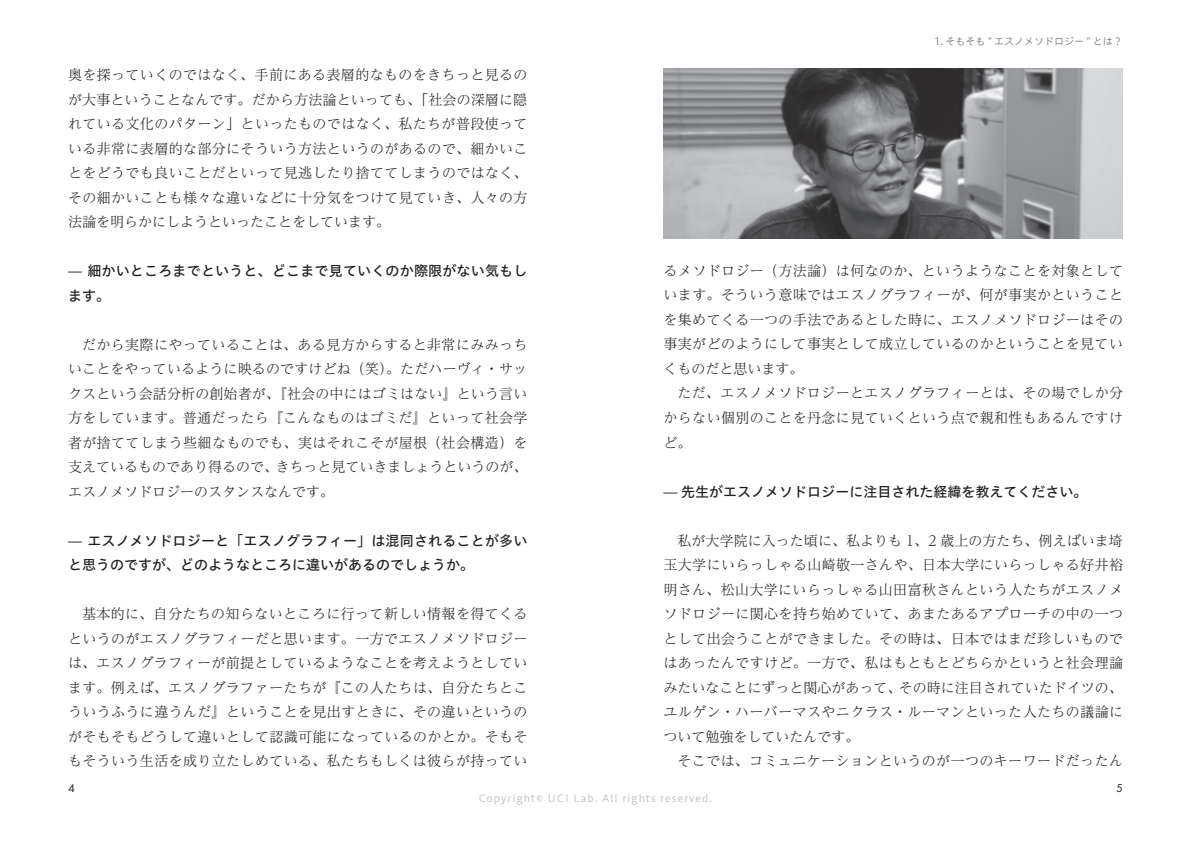
<style>
.page{position:relative;width:1191px;height:842px;background:#fff}
.page>*{position:absolute;margin:0;border:0;box-sizing:border-box;transform-origin:0 0}
.t1{font:300 14px/24.4px "Reim Pro";letter-spacing:.025em;color:#231f20;text-align:justify}
.t2{font:14px/24.4px "Hiragino UD Sans Std W5";letter-spacing:.015em;color:#231f20}
.t3{font:12px "Futura PT";color:#231f20}
.t4{font:10px "Hiragino UD Sans Std W3";letter-spacing:.1em;color:#bcbdc0}
.t5{font:10px "Hiragino UD Sans Std W3";color:#76787b}
</style>
<div class="page">
<img style="left:663px;top:68px;width:460px;height:170px">
<p class="t1" style="left:68px;top:62px;width:461px">奥を探っていくのではなく、手前にある表層的なものをきちっと見るのが大事ということなんです。だから方法論といっても、「社会の深層に隠れている文化のパターン」といったものではなく、私たちが普段使っている非常に表層的な部分にそういう方法というのがあるので、細かいことをどうでも良いことだといって見逃したり捨ててしまうのではなく、その細かいことも様々な違いなどに十分気をつけて見ていき、人々の方法論を明らかにしようといったことをしています。</p>
<p class="t2" style="left:68px;top:258px;width:461px">— 細かいところまでというと、どこまで見ていくのか際限がない気もします。</p>
<p class="t1" style="left:68px;top:332px;width:461px;text-indent:14px">だから実際にやっていることは、ある見方からすると非常にみみっちいことをやっているように映るのですけどね（笑）。ただハーヴィ・サックスという会話分析の創始者が、『社会の中にはゴミはない』という言い方をしています。普通だったら『こんなものはゴミだ』といって社会学者が捨ててしまう些細なものでも、実はそれこそが屋根（社会構造）を支えているものであり得るので、きちっと見ていきましょうというのが、エスノメソドロジーのスタンスなんです。</p>
<p class="t2" style="left:68px;top:528px;width:461px">— エスノメソドロジーと「エスノグラフィー」は混同されることが多いと思うのですが、どのようなところに違いがあるのでしょうか。</p>
<p class="t1" style="left:68px;top:601px;width:461px;text-indent:14px">基本的に、自分たちの知らないところに行って新しい情報を得てくるというのがエスノグラフィーだと思います。一方でエスノメソドロジーは、エスノグラフィーが前提としているようなことを考えようとしています。例えば、エスノグラファーたちが『この人たちは、自分たちとこういうふうに違うんだ』ということを見出すときに、その違いというのがそもそもどうして違いとして認識可能になっているのかとか。そもそもそういう生活を成り立たしめている、私たちもしくは彼らが持ってい</p>
<p class="t5" style="left:934px;top:33px;width:190px">1. そもそも " エスノメソドロジー " とは？</p>
<p class="t1" style="left:663px;top:258px;width:461px">るメソドロジー（方法論）は何なのか、というようなことを対象としています。そういう意味ではエスノグラフィーが、何が事実かということを集めてくる一つの手法であるとした時に、エスノメソドロジーはその事実がどのようにして事実として成立しているのかということを見ていくものだと思います。</p>
<p class="t1" style="left:663px;top:381px;width:461px;text-indent:14px">ただ、エスノメソドロジーとエスノグラフィーとは、その場でしか分からない個別のことを丹念に見ていくという点で親和性もあるんですけど。</p>
<p class="t2" style="left:663px;top:478px;width:425px">— 先生がエスノメソドロジーに注目された経緯を教えてください。</p>
<p class="t1" style="left:663px;top:528px;width:461px;text-indent:14px">私が大学院に入った頃に、私よりも 1、2 歳上の方たち、例えばいま埼玉大学にいらっしゃる山崎敬一さんや、日本大学にいらっしゃる好井裕明さん、松山大学にいらっしゃる山田富秋さんという人たちがエスノメソドロジーに関心を持ち始めていて、あまたあるアプローチの中の一つとして出会うことができました。その時は、日本ではまだ珍しいものではあったんですけど。一方で、私はもともとどちらかというと社会理論みたいなことにずっと関心があって、その時に注目されていたドイツの、ユルゲン・ハーバーマスやニクラス・ルーマンといった人たちの議論について勉強をしていたんです。</p>
<p class="t1" style="left:677px;top:748px;width:447px">そこでは、コミュニケーションというのが一つのキーワードだったん</p>
<p class="t3" style="left:68px;top:781px;width:8px">4</p>
<p class="t3" style="left:1116px;top:781px;width:8px">5</p>
<p class="t4" style="left:479px;top:790px;width:235px">Copyright© UCI Lab. All rights reserved.</p>
</div>
